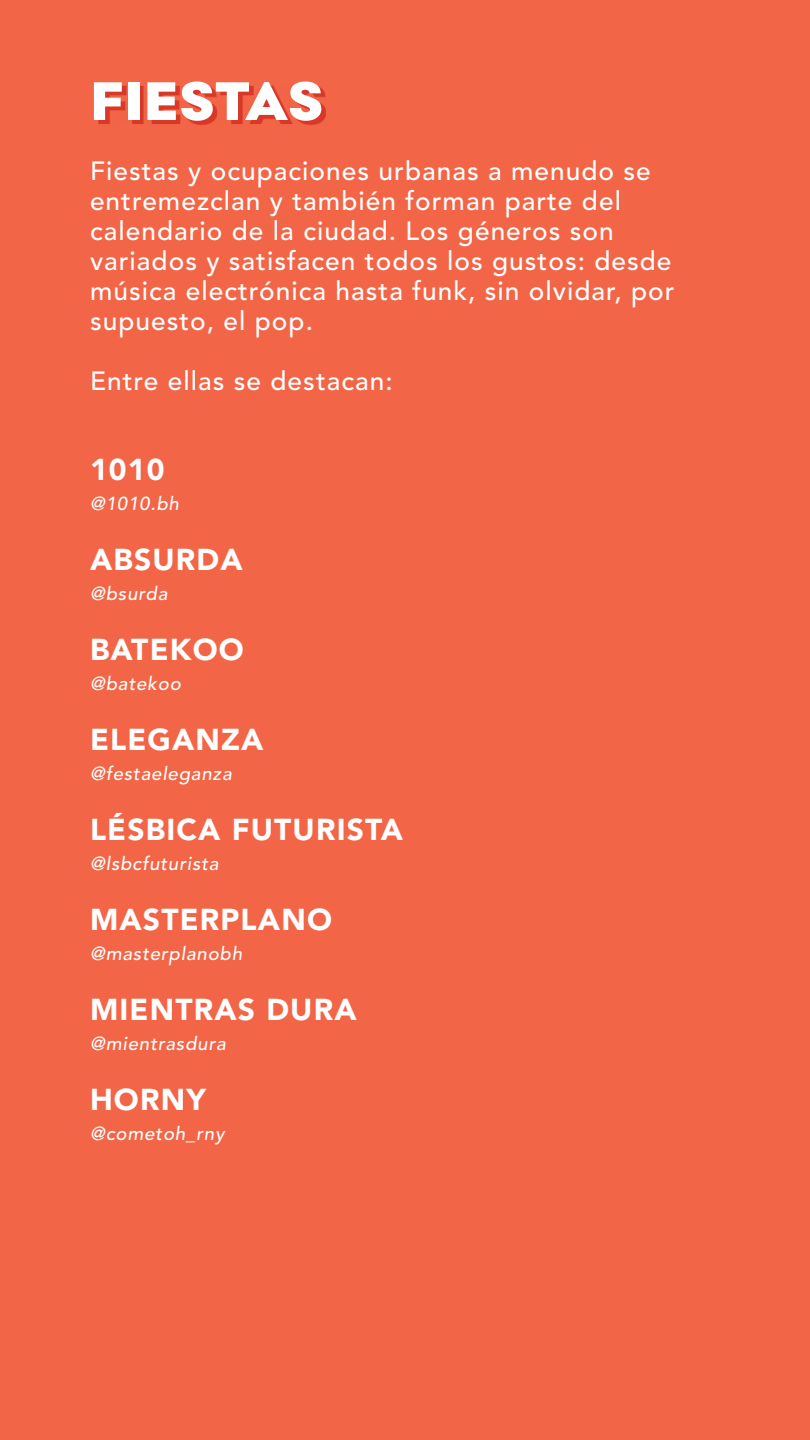
<style>
.page{position:relative;width:810px;height:1440px;background:#f26647}
.page>*{position:absolute;margin:0;border:0;box-sizing:border-box;transform-origin:0 0}
.t1{font:900 56.25px "Point";color:#fff}
.t2{font:900 30px "Avenir LT Pro";letter-spacing:.04em;color:#fff}
.t3{font:500 26.25px/30px "Avenir LT Pro";letter-spacing:.04em;color:#fff}
.t4{font:italic 500 18.75px "Avenir LT Pro";letter-spacing:.04em;color:#fff}
</style>
<div class="page">
<svg style="left:98px;top:85px;width:228px;height:40px;fill:#d83929"></svg>
<h1 class="t1" style="left:90px;top:67px;width:235px">FIESTAS</h1>
<p class="t3" style="left:90px;top:156px;width:586px">Fiestas y ocupaciones urbanas a menudo se entremezclan y también forman parte del calendario de la ciudad. Los géneros son variados y satisfacen todos los gustos: desde música electrónica hasta funk, sin olvidar, por supuesto, el pop.</p>
<p class="t3" style="left:90px;top:366px;width:304px">Entre ellas se destacan:</p>
<p class="t2" style="left:90px;top:451px;width:76px">1010</p>
<p class="t4" style="left:90px;top:492px;width:91px">@1010.bh</p>
<p class="t2" style="left:90px;top:541px;width:154px">ABSURDA</p>
<p class="t4" style="left:90px;top:582px;width:79px">@bsurda</p>
<p class="t2" style="left:90px;top:631px;width:155px">BATEKOO</p>
<p class="t4" style="left:90px;top:672px;width:92px">@batekoo</p>
<p class="t2" style="left:90px;top:721px;width:175px">ELEGANZA</p>
<p class="t4" style="left:90px;top:762px;width:143px">@festaeleganza</p>
<p class="t2" style="left:90px;top:811px;width:315px">LÉSBICA FUTURISTA</p>
<p class="t4" style="left:90px;top:852px;width:130px">@lsbcfuturista</p>
<p class="t2" style="left:90px;top:901px;width:243px">MASTERPLANO</p>
<p class="t4" style="left:90px;top:942px;width:154px">@masterplanobh</p>
<p class="t2" style="left:90px;top:991px;width:268px">MIENTRAS DURA</p>
<p class="t4" style="left:90px;top:1032px;width:137px">@mientrasdura</p>
<p class="t2" style="left:90px;top:1081px;width:117px">HORNY</p>
<p class="t4" style="left:90px;top:1122px;width:136px">@cometoh_rny</p>
</div>
